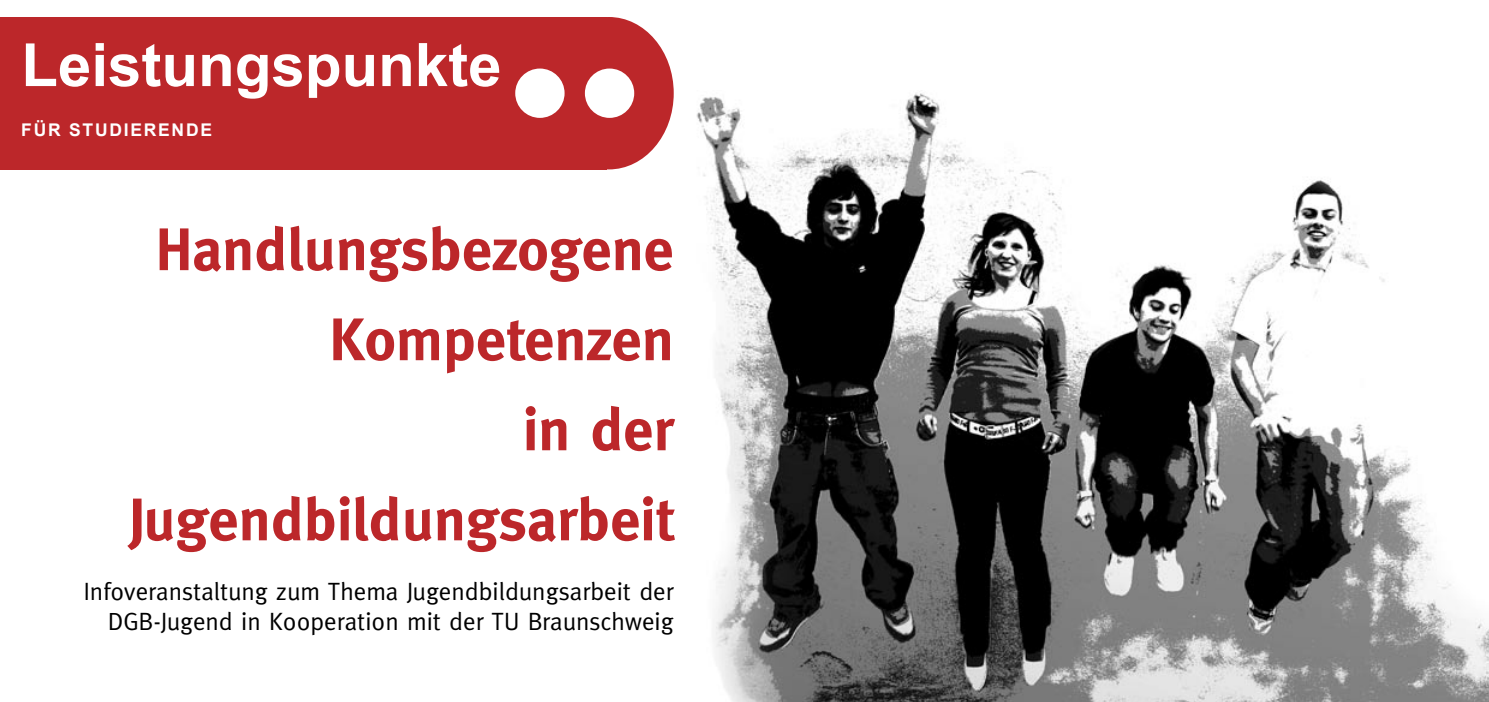
<style>
.page{position:relative;width:1489px;height:702px;background:#fff}
.page>*{position:absolute;margin:0;border:0;box-sizing:border-box;transform-origin:0 0}
.t1{font:700 60px/90px "Meta";color:#bc272a;text-align:right}
.t2{font:700 60px "Arial";color:#fff}
.t3{font:25px/30px "Meta";color:#000;text-align:right}
.t4{font:700 17.5px "Arial";letter-spacing:.1em;color:#fff}
</style>
<div class="page">
<div style="left:0;top:17px;width:607px;height:152px;background:#bc272a"></div>
<div style="left:544px;top:17px;width:129px;height:152px;background:#bc272a;border-radius:50%"></div>
<img style="left:696px;top:93px;width:792px;height:609px">
<div style="left:585px;top:69px;width:49px;height:49px;background:#fff;border-radius:50%"></div>
<div style="left:515px;top:69px;width:49px;height:49px;background:#fff;border-radius:50%"></div>
<h1 class="t2" style="left:21px;top:25px;width:482px">Leistungspunkte</h1>
<p class="t4" style="left:21px;top:118px;width:192px">FÜR STUDIERENDE</p>
<h1 class="t1" style="left:128px;top:204px;width:547px">Handlungsbezogene<br>Kompetenzen<br>in der<br>Jugendbildungsarbeit</h1>
<p class="t3" style="left:83px;top:576px;width:591px">Infoveranstaltung zum Thema Jugendbildungsarbeit der<br>DGB-Jugend in Kooperation mit der TU Braunschweig</p>
</div>
